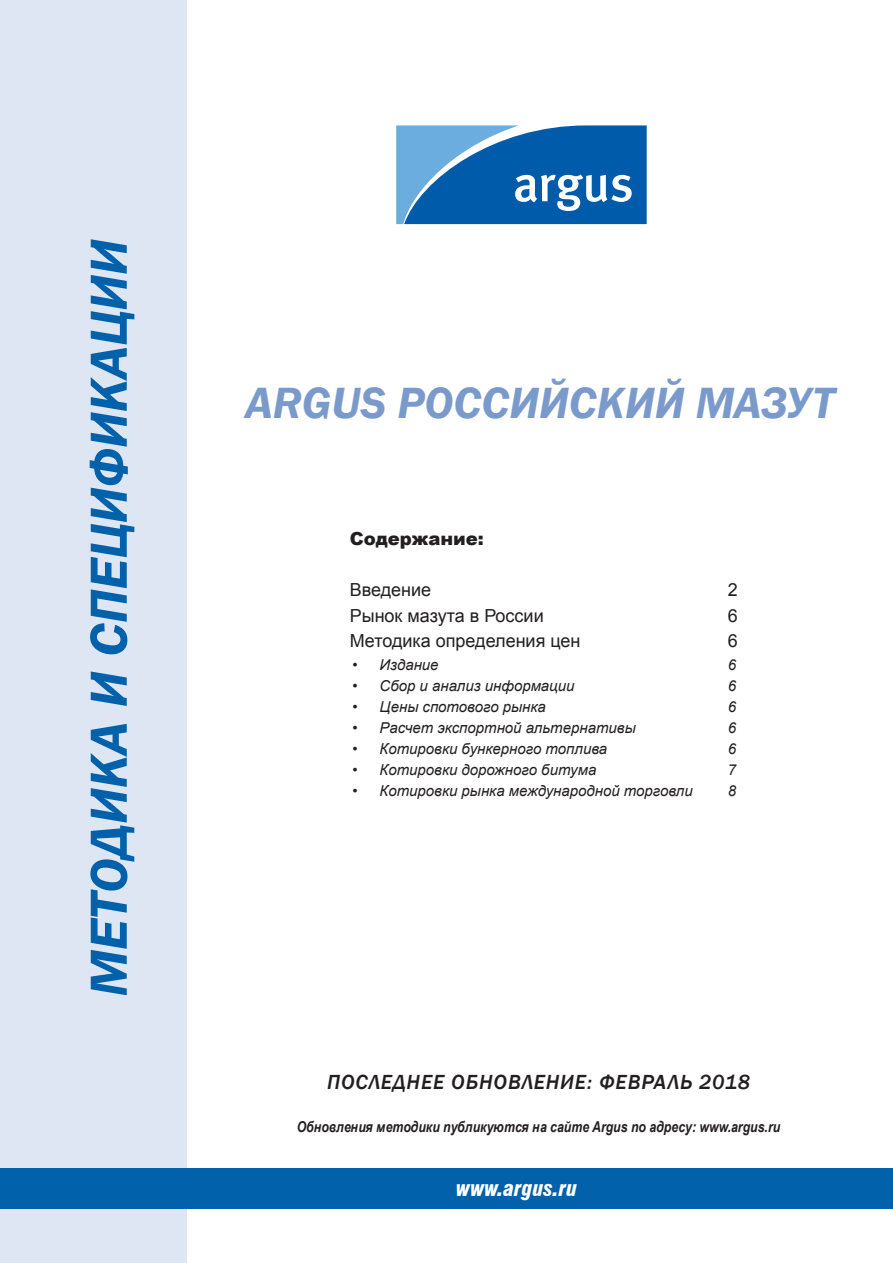
<style>
.page{position:relative;width:893px;height:1263px;background:#fff}
.page>*{position:absolute;margin:0;border:0;box-sizing:border-box;transform-origin:0 0}
.t1{font:italic 600 54px "Franklin Gothic";letter-spacing:-.005em;color:#0161aa}
.t2{font:italic 600 45px "Franklin Gothic";color:#7b9acc}
.t3{font:italic 500 21px "Franklin Gothic";letter-spacing:.04em;color:#231f20}
.t4{font:italic 900 condensed 21px "Swiss 721 BT";color:#fff}
.t5{font:18px "Arial";color:#231f20}
.t6{font:900 18px "Arial";color:#231f20}
.t7{font:italic 15px "Arial";color:#231f20}
.t8{font:italic 700 15px "Arial Narrow";color:#231f20}
</style>
<div class="page">
<div style="left:0;top:0;width:186px;height:1263px;background:#dfe6f3"></div>
<div style="left:0;top:1168px;width:893px;height:41px;background:#0161aa"></div>
<svg style="left:396px;top:125px;width:251px;height:99px"></svg>
<h1 class="t1" style="left:74px;top:996px;width:759px;rotate:-90deg">МЕТОДИКА И СПЕЦИФИКАЦИИ</h1>
<h2 class="t2" style="left:245px;top:374px;width:591px">ARGUS РОССИЙСКИЙ МАЗУТ</h2>
<p class="t6" style="left:350px;top:526px;width:136px">Содержание:</p>
<p class="t5" style="left:350px;top:578px;width:83px">Введение</p>
<p class="t5" style="left:728px;top:578px;width:12px">2</p>
<p class="t5" style="left:350px;top:604px;width:195px">Рынок мазута в России</p>
<p class="t5" style="left:728px;top:604px;width:12px">6</p>
<p class="t5" style="left:350px;top:629px;width:232px">Методика определения цен</p>
<p class="t5" style="left:728px;top:629px;width:12px">6</p>
<p class="t7" style="left:352px;top:655px;width:88px">• Издание</p>
<p class="t7" style="left:728px;top:655px;width:10px">6</p>
<p class="t7" style="left:352px;top:676px;width:224px">• Сбор и анализ информации</p>
<p class="t7" style="left:728px;top:676px;width:10px">6</p>
<p class="t7" style="left:352px;top:697px;width:195px">• Цены спотового рынка</p>
<p class="t7" style="left:728px;top:697px;width:10px">6</p>
<p class="t7" style="left:352px;top:718px;width:285px">• Расчет экспортной альтернативы</p>
<p class="t7" style="left:728px;top:718px;width:10px">6</p>
<p class="t7" style="left:352px;top:739px;width:256px">• Котировки бункерного топлива</p>
<p class="t7" style="left:728px;top:739px;width:10px">6</p>
<p class="t7" style="left:352px;top:760px;width:245px">• Котировки дорожного битума</p>
<p class="t7" style="left:728px;top:760px;width:10px">7</p>
<p class="t7" style="left:352px;top:781px;width:342px">• Котировки рынка международной торговли</p>
<p class="t7" style="left:728px;top:781px;width:10px">8</p>
<h3 class="t3" style="left:327px;top:1069px;width:425px">последнее обновление: ФЕВРАЛЬ 2018</h3>
<p class="t8" style="left:297px;top:1115px;width:485px">Обновления методики публикуются на сайте Argus по адресу: www.argus.ru</p>
<h3 class="t4" style="left:456px;top:1176px;width:123px">www.argus.ru</h3>
</div>
